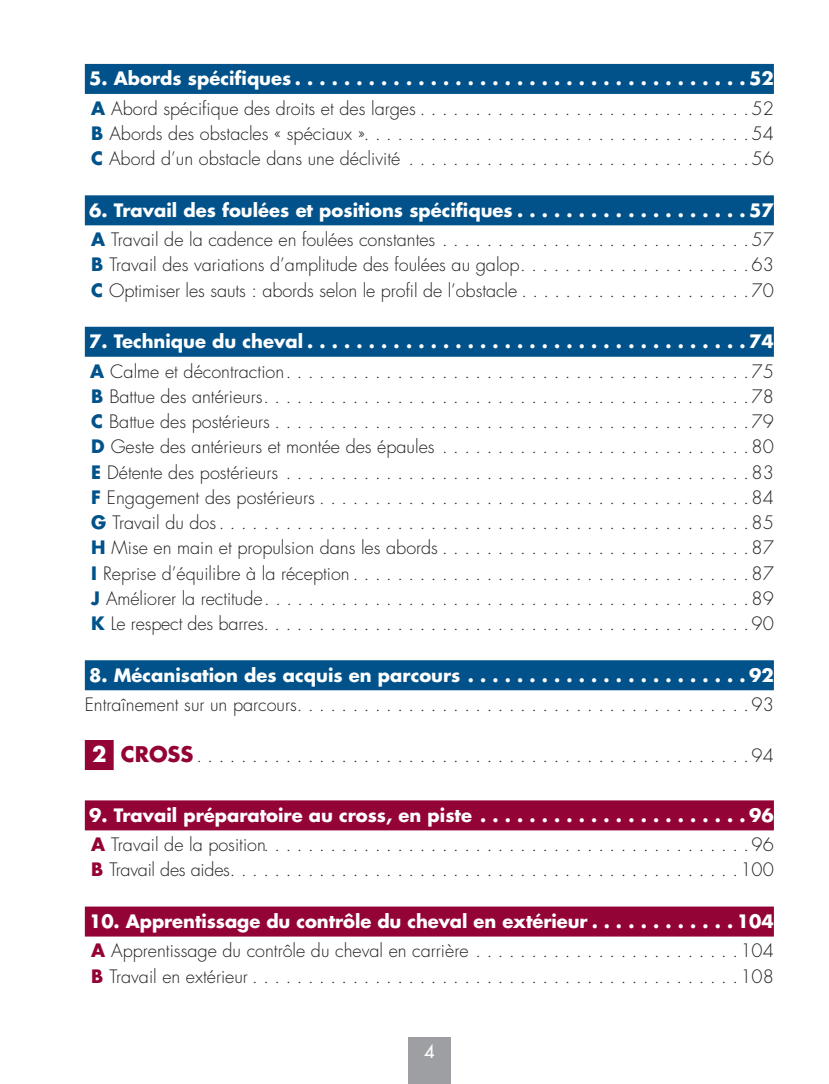
<style>
.page{position:relative;width:829px;height:1084px;background:#fff}
.page>*{position:absolute;margin:0;border:0;box-sizing:border-box;transform-origin:0 0}
.t1{font:300 18px/25.2px "Futura LT";color:#231f20}
.t2{font:700 18px "Futura LT";color:#fff}
.t3{font:18px "Futura LT";color:#fff}
.s1{font-weight:700;color:#fff}
.s2{font-weight:700;color:#01528a}
.s3{font-weight:700;font-size:21px;color:#fff}
.s4{font-weight:700;font-size:21px;color:#930336}
.s5{font-weight:700;color:#930336}
</style>
<div class="page">
<div style="left:408px;top:1037px;width:42px;height:47px;background:#9d9fa2"></div>
<div style="left:85px;top:64px;width:689px;height:30px;background:#01528a"></div>
<div style="left:85px;top:195px;width:689px;height:30px;background:#01528a"></div>
<div style="left:85px;top:327px;width:689px;height:30px;background:#01528a"></div>
<div style="left:85px;top:660px;width:689px;height:30px;background:#01528a"></div>
<div style="left:85px;top:740px;width:29px;height:30px;background:#930336"></div>
<div style="left:85px;top:800px;width:689px;height:30px;background:#930336"></div>
<div style="left:85px;top:906px;width:689px;height:30px;background:#930336"></div>
<p class="t1" style="left:89px;top:64px;width:686px;line-height:29.5px"><span class="s1">5. Abords spécifiques . . . . . . . . . . . . . . . . . . . . . . . . . . . . . . . . . . . . . 52<br></span><span class="s2">A</span> Abord spécifique des droits et des larges . . . . . . . . . . . . . . . . . . . . . . . . . . . . . .52</p>
<p class="t1" style="left:91px;top:121px;width:684px"><span class="s2">B</span> Abords des obstacles « spéciaux » . . . . . . . . . . . . . . . . . . . . . . . . . . . . . . . . . . .54<br><span class="s2">C</span> Abord d’un obstacle dans une déclivité . . . . . . . . . . . . . . . . . . . . . . . . . . . . . . .56</p>
<p class="t1" style="left:89px;top:196px;width:686px;line-height:29.5px"><span class="s1">6. Travail des foulées et positions spécifiques . . . . . . . . . . . . . . . . . . . 57<br></span><span class="s2">A</span> Travail de la cadence en foulées constantes . . . . . . . . . . . . . . . . . . . . . . . . . . . .57</p>
<p class="t1" style="left:91px;top:253px;width:684px"><span class="s2">B</span> Travail des variations d’amplitude des foulées au galop . . . . . . . . . . . . . . . . . . . . .63<br><span class="s2">C</span> Optimiser les sauts : abords selon le profil de l’obstacle . . . . . . . . . . . . . . . . . . . . .70</p>
<p class="t1" style="left:89px;top:327px;width:686px;line-height:29.5px"><span class="s1">7. Technique du cheval . . . . . . . . . . . . . . . . . . . . . . . . . . . . . . . . . . . . 74<br></span><span class="s2">A</span> Calme et décontraction . . . . . . . . . . . . . . . . . . . . . . . . . . . . . . . . . . . . . . . . . .75</p>
<p class="t1" style="left:91px;top:384px;width:684px;text-align:justify"><span class="s2">B</span> Battue des antérieurs . . . . . . . . . . . . . . . . . . . . . . . . . . . . . . . . . . . . . . . . . . . .78<br><span class="s2">C</span> Battue des postérieurs . . . . . . . . . . . . . . . . . . . . . . . . . . . . . . . . . . . . . . . . . . .79<br><span class="s2">D</span> Geste des antérieurs et montée des épaules . . . . . . . . . . . . . . . . . . . . . . . . . . . .80<br><span class="s2">E</span> Détente des postérieurs . . . . . . . . . . . . . . . . . . . . . . . . . . . . . . . . . . . . . . . . . .83<br><span class="s2">F</span> Engagement des postérieurs . . . . . . . . . . . . . . . . . . . . . . . . . . . . . . . . . . . . . . .84<br><span class="s2">G</span> Travail du dos . . . . . . . . . . . . . . . . . . . . . . . . . . . . . . . . . . . . . . . . . . . . . . . .85<br><span class="s2">H</span> Mise en main et propulsion dans les abords . . . . . . . . . . . . . . . . . . . . . . . . . . . .87<br><span class="s2">I</span> Reprise d’équilibre à la réception . . . . . . . . . . . . . . . . . . . . . . . . . . . . . . . . . . . .87<br><span class="s2">J</span> Améliorer la rectitude . . . . . . . . . . . . . . . . . . . . . . . . . . . . . . . . . . . . . . . . . . . .89<br><span class="s2">K</span> Le respect des barres. . . . . . . . . . . . . . . . . . . . . . . . . . . . . . . . . . . . . . . . . . . .90</p>
<p class="t2" style="left:89px;top:665px;width:686px">8. Mécanisation des acquis en parcours . . . . . . . . . . . . . . . . . . . . . . . 92</p>
<p class="t1" style="left:85px;top:692px;width:690px">Entraînement sur un parcours . . . . . . . . . . . . . . . . . . . . . . . . . . . . . . . . . . . . . . . . .93</p>
<p class="t1" style="left:92px;top:743px;width:683px"><span class="s3">2</span> <span class="s4">CROSS</span> . . . . . . . . . . . . . . . . . . . . . . . . . . . . . . . . . . . . . . . . . . . . . . . . . .94</p>
<p class="t1" style="left:89px;top:801px;width:686px;line-height:29.5px"><span class="s1">9. Travail préparatoire au cross, en piste . . . . . . . . . . . . . . . . . . . . . . 96<br></span><span class="s5">A</span> Travail de la position . . . . . . . . . . . . . . . . . . . . . . . . . . . . . . . . . . . . . . . . . . . .96</p>
<p class="t1" style="left:91px;top:858px;width:684px"><span class="s5">B</span> Travail des aides . . . . . . . . . . . . . . . . . . . . . . . . . . . . . . . . . . . . . . . . . . . . . .100</p>
<p class="t1" style="left:89px;top:907px;width:686px;line-height:29.5px"><span class="s1">10. Apprentissage du contrôle du cheval en extérieur . . . . . . . . . . . . 104<br></span><span class="s5">A</span> Apprentissage du contrôle du cheval en carrière . . . . . . . . . . . . . . . . . . . . . . . .104</p>
<p class="t1" style="left:91px;top:964px;width:684px"><span class="s5">B</span> Travail en extérieur . . . . . . . . . . . . . . . . . . . . . . . . . . . . . . . . . . . . . . . . . . . .108</p>
<p class="t3" style="left:424px;top:1041px;width:12px">4</p>
</div>
